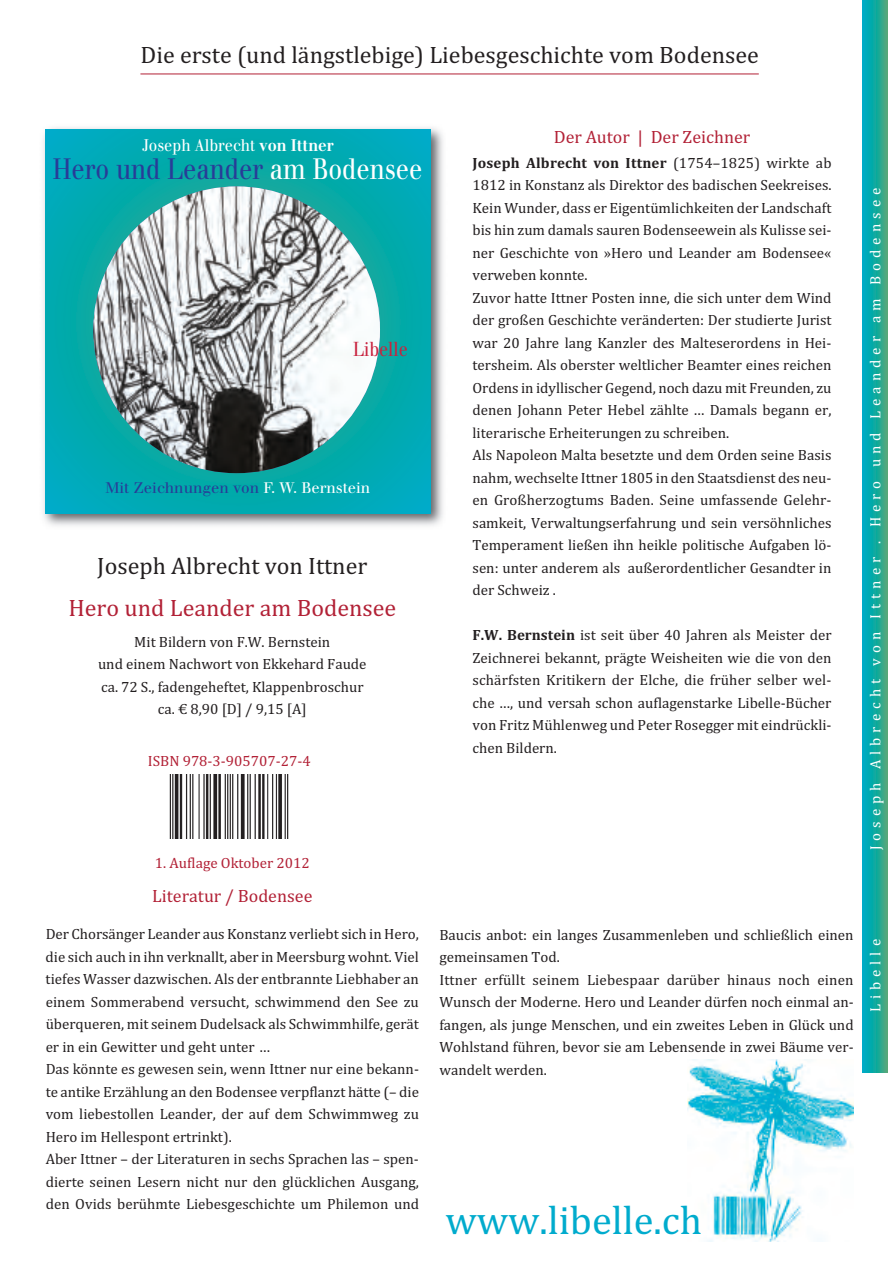
<style>
.page{position:relative;width:896px;height:1263px;background:#fff}
.page>*{position:absolute;margin:0;border:0;box-sizing:border-box;transform-origin:0 0}
.t1{font:40.5px "Cambria";color:#00abcd}
.t2{font:28.8px "Walbaum";color:#283c98;scale:.83 1}
.t3{font:24px "Cambria";color:#231f20}
.t4{font:24px "Cambria";color:#b22136}
.t5{font:19.8px "Walbaum";color:#c8233f;scale:.83 1}
.t6{font:18px "Cambria";color:#b22136}
.t7{font:16.5px "Walbaum";color:#fff;scale:.9 1}
.t8{font:15px/22.5px "Cambria";color:#231f20}
.t9{font:15px "Cambria";letter-spacing:.33em;color:#fff}
.t10{font:15px "Cambria";color:#b22136}
.t11{font:15px "Walbaum";color:#283c98}
.s1{font-weight:700}
.s2{color:#fff}
</style>
<div class="page">
<svg style="left:862px;top:0;width:26px;height:1072px;background:#17a9a1"></svg>
<hr style="left:140px;top:74px;width:619px;height:1px;background:#b22136">
<img style="left:169px;top:774px;width:120px;height:64px">
<img style="left:688px;top:1059px;width:166px;height:182px">
<img style="left:43px;top:127px;width:400px;height:399px">
<svg style="left:46px;top:129px;width:384px;height:384px;background:#02a9ae"></svg>
<img style="left:93px;top:186px;width:287px;height:287px;border-radius:50%">
<h3 class="t3" style="left:140px;top:40px;width:620px">Die erste (und längstlebige) Liebesgeschichte vom Bodensee</h3>
<p class="t7" style="left:142px;top:139px;width:214px">Joseph Albrecht <span class="s1">von Ittner</span></p>
<h2 class="t2" style="left:53px;top:159px;width:447px">Hero und Leander <span class="s2">am Bodensee</span></h2>
<h3 class="t5" style="left:353px;top:342px;width:67px">Libelle</h3>
<p class="t11" style="left:105px;top:482px;width:266px">Mit Zeichnungen von <span class="s2">F. W. Bernstein</span></p>
<h3 class="t3" style="left:97px;top:552px;width:272px">Joseph Albrecht von Ittner</h3>
<h3 class="t4" style="left:68px;top:594px;width:329px">Hero und Leander am Bodensee</h3>
<p class="t8" style="left:98px;top:630px;width:270px;text-align:center">Mit Bildern von F.W. Bernstein<br>und einem Nachwort von Ekkehard Faude ca. 72 S., fadengeheftet, Klappenbroschur ca. € 8,90 [D] / 9,15 [A]</p>
<p class="t10" style="left:148px;top:752px;width:164px">ISBN 978-3-905707-27-4</p>
<p class="t10" style="left:155px;top:853px;width:156px">1. Auflage Oktober 2012</p>
<p class="t6" style="left:152px;top:885px;width:162px">Literatur / Bodensee</p>
<p class="t8" style="left:46px;top:923px;width:375px">Der Chorsänger Leander aus Konstanz verliebt sich in Hero, die sich auch in ihn verknallt, aber in Meersburg wohnt. Viel tiefes Wasser dazwischen. Als der entbrannte Liebhaber an einem Sommerabend versucht, schwimmend den See zu überqueren, mit seinem Dudelsack als Schwimmhilfe, gerät er in ein Gewitter und geht unter …<br>Das könnte es gewesen sein, wenn Ittner nur eine bekann&shy;te antike Erzählung an den Bodensee verpflanzt hätte (– die vom liebestollen Leander, der auf dem Schwimmweg zu Hero im Hellespont ertrinkt).<br>Aber Ittner – der Literaturen in sechs Sprachen las – spen&shy;dierte seinen Lesern nicht nur den glücklichen Ausgang, den Ovids berühmte Liebesgeschichte um Philemon und</p>
<p class="t6" style="left:554px;top:126px;width:198px">Der Autor | Der Zeichner</p>
<p class="t8" style="left:473px;top:151px;width:361px"><span class="s1">Joseph Albrecht von Ittner</span> (1754–1825) wirkte ab 1812 in Konstanz als Direktor des badischen Seekreises.<br>Kein Wunder, dass er Eigentümlichkeiten der Landschaft bis hin zum damals sauren Bodenseewein als Kulisse sei&shy;ner Geschichte von »Hero und Leander am Bodensee« verweben konnte.<br>Zuvor hatte Ittner Posten inne, die sich unter dem Wind der großen Geschichte veränderten: Der studierte Jurist war 20 Jahre lang Kanzler des Malteserordens in Hei&shy;tersheim. Als oberster weltlicher Beamter eines reichen Ordens in idyllischer Gegend, noch dazu mit Freunden, zu denen Johann Peter Hebel zählte … Damals begann er, literarische Erheiterungen zu schreiben.<br>Als Napoleon Malta besetzte und dem Orden seine Basis nahm, wechselte Ittner 1805 in den Staatsdienst des neu&shy;en Großherzogtums Baden. Seine umfassende Gelehr&shy;samkeit, Verwaltungserfahrung und sein versöhnliches Temperament ließen ihn heikle politische Aufgaben lö&shy;sen: unter anderem als außerordentlicher Gesandter in der Schweiz .</p>
<p class="t8" style="left:473px;top:624px;width:360px;text-align:justify"><span class="s1">F.W. Bernstein</span> ist seit über 40 Jahren als Meister der Zeichnerei bekannt, prägte Weisheiten wie die von den schärfsten Kritikern der Elche, die früher selber wel&shy;che …, und versah schon auflagenstarke Libelle-Bücher von Fritz Mühlenweg und Peter Rosegger mit eindrückli&shy;chen Bildern.</p>
<p class="t9" style="left:867px;top:850px;width:664px;rotate:-90deg">Joseph Albrecht von Ittner . Hero und Leander am Bodensee</p>
<p class="t8" style="left:439px;top:923px;width:416px">Baucis anbot: ein langes Zusammenleben und schließlich einen gemeinsamen Tod.<br>Ittner erfüllt seinem Liebespaar darüber hinaus noch einen Wunsch der Moderne. Hero und Leander dürfen noch einmal an&shy;fangen, als junge Menschen, und ein zweites Leben in Glück und Wohlstand führen, bevor sie am Lebensende in zwei Bäume ver&shy;wandelt werden.</p>
<p class="t9" style="left:867px;top:1012px;width:75px;rotate:-90deg">Libelle</p>
<h1 class="t1" style="left:445px;top:1196px;width:258px">www.libelle.ch</h1>
</div>
